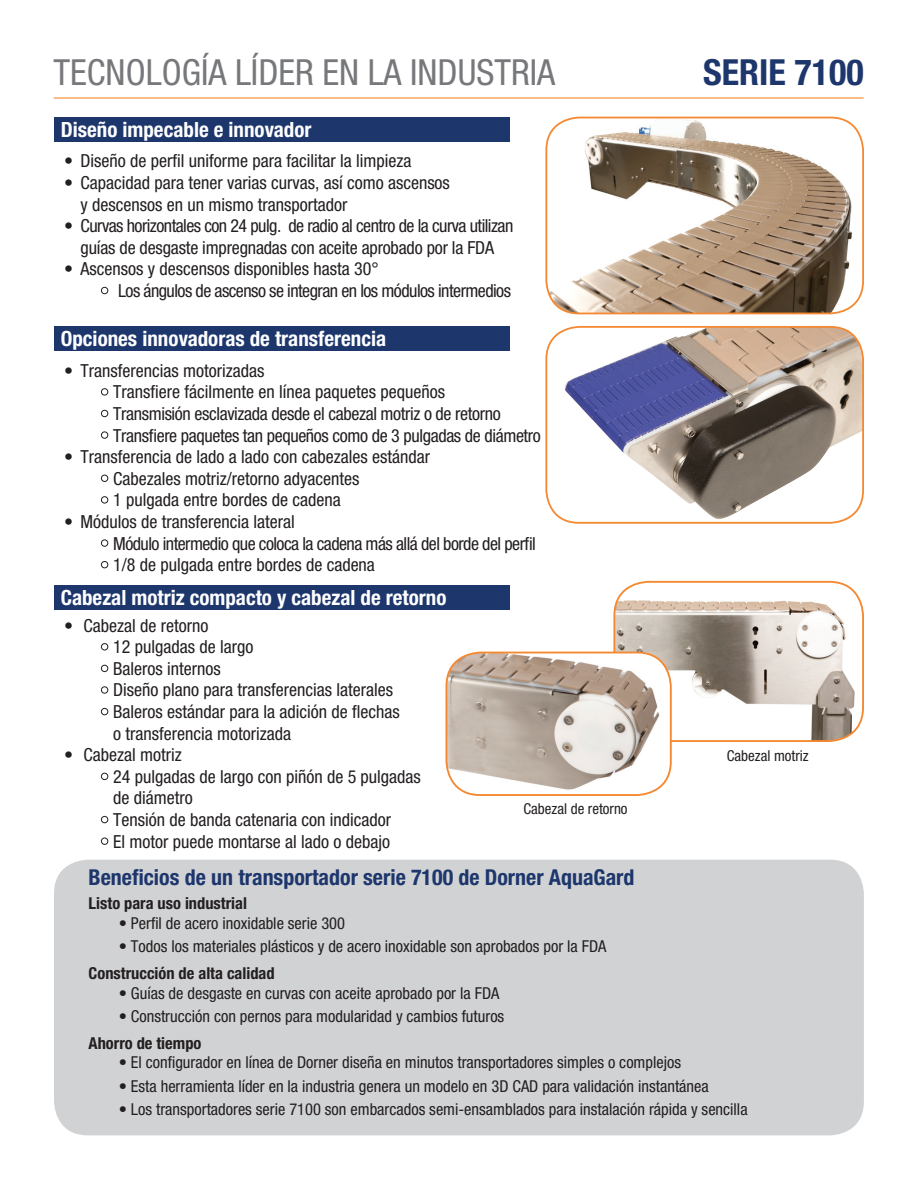
<style>
.page{position:relative;width:918px;height:1188px;background:#fff}
.page>*{position:absolute;margin:0;border:0;box-sizing:border-box;transform-origin:0 0}
.t1{font:condensed 36px "Helvetica Neue";color:#76787b}
.t2{font:700 condensed 36px "Helvetica Neue";color:#1d366c}
.t3{font:700 condensed 21.9px "Helvetica Neue LT Std";color:#1d366c}
.t4{font:700 condensed 21px "Helvetica Neue LT Std";color:#fff}
.t5{font:condensed 18px/21.6px "Helvetica Neue";color:#231f20}
.t6{font:condensed 18px/21.6px "Helvetica Neue";letter-spacing:-.03em;color:#231f20;text-align:center}
.t7{font:condensed 18px "Helvetica Neue";letter-spacing:-.02em;color:#231f20}
.t8{font:condensed 16.5px "Helvetica Neue";color:#231f20}
.t9{font:700 condensed 16.5px "Helvetica Neue LT Std";color:#231f20}
.t10{font:condensed 15px "Helvetica Neue";color:#231f20}
.s1{color:#fff}
</style>
<div class="page">
<div style="left:54px;top:860px;width:810px;height:275px;background:#d1d2d4;border-radius:34px"></div>
<div style="left:54px;top:326px;width:456px;height:25px;background:#1d366c"></div>
<div style="left:101px;top:388px;width:7px;height:7px;border:1px solid #231f20;border-radius:50%"></div>
<div style="left:101px;top:410px;width:7px;height:7px;border:1px solid #231f20;border-radius:50%"></div>
<div style="left:101px;top:432px;width:7px;height:7px;border:1px solid #231f20;border-radius:50%"></div>
<div style="left:101px;top:475px;width:7px;height:7px;border:1px solid #231f20;border-radius:50%"></div>
<div style="left:101px;top:496px;width:7px;height:7px;border:1px solid #231f20;border-radius:50%"></div>
<div style="left:101px;top:540px;width:7px;height:7px;border:1px solid #231f20;border-radius:50%"></div>
<div style="left:101px;top:561px;width:7px;height:7px;border:1px solid #231f20;border-radius:50%"></div>
<div style="left:54px;top:117px;width:456px;height:25px;background:#1d366c"></div>
<div style="left:101px;top:287px;width:7px;height:7px;border:1px solid #231f20;border-radius:50%"></div>
<img style="left:548px;top:118px;width:315px;height:195px">
<div style="left:545px;top:117px;width:319px;height:197px;border:2px solid #f58932;border-radius:33px"></div>
<div style="left:54px;top:585px;width:456px;height:25px;background:#1d366c"></div>
<div style="left:101px;top:643px;width:7px;height:7px;border:1px solid #231f20;border-radius:50%"></div>
<div style="left:101px;top:665px;width:7px;height:7px;border:1px solid #231f20;border-radius:50%"></div>
<div style="left:101px;top:686px;width:7px;height:8px;border:1px solid #231f20;border-radius:50%"></div>
<div style="left:101px;top:708px;width:7px;height:7px;border:1px solid #231f20;border-radius:50%"></div>
<div style="left:101px;top:773px;width:7px;height:7px;border:1px solid #231f20;border-radius:50%"></div>
<div style="left:101px;top:816px;width:7px;height:7px;border:1px solid #231f20;border-radius:50%"></div>
<div style="left:101px;top:838px;width:7px;height:7px;border:1px solid #231f20;border-radius:50%"></div>
<img style="left:614px;top:582px;width:249px;height:159px">
<div style="left:613px;top:581px;width:251px;height:161px;border:2px solid #f58932;border-radius:34px"></div>
<img style="left:546px;top:327px;width:317px;height:196px">
<div style="left:545px;top:326px;width:319px;height:198px;border:2px solid #f58932;border-radius:33px"></div>
<img style="left:446px;top:653px;width:225px;height:142px">
<div style="left:446px;top:652px;width:226px;height:144px;border:2px solid #f58932;border-radius:34px"></div>
<hr style="left:54px;top:97px;width:810px;height:2px;background:#f58932">
<p class="t1" style="left:54px;top:52px;width:503px">TECNOLOGÍA LÍDER EN LA INDUSTRIA</p>
<p class="t2" style="left:703px;top:50px;width:162px">SERIE 7100</p>
<p class="t4" style="left:61px;top:116px;width:252px">Diseño impecable e innovador</p>
<p class="t5" style="left:64px;top:150px;width:349px">• Diseño de perfil uniforme para facilitar la limpieza</p>
<p class="t5" style="left:81px;top:172px;width:371px;text-indent:-16px">• Capacidad para tener varias curvas, así como ascensos y descensos en un mismo transportador</p>
<p class="t6" style="left:64px;top:215px;width:451px">• Curvas horizontales con 24 pulg. de radio al centro de la curva utilizan guías de desgaste impregnadas con aceite aprobado por la FDA</p>
<p class="t5" style="left:64px;top:258px;width:316px">• Ascensos y descensos disponibles hasta 30°</p>
<p class="t6" style="left:100px;top:280px;width:412px"><span class="s1">•</span> Los ángulos de ascenso se integran en los módulos intermedios</p>
<p class="t4" style="left:61px;top:326px;width:327px">Opciones innovadoras de transferencia</p>
<p class="t5" style="left:64px;top:359px;width:202px">• Transferencias motorizadas</p>
<p class="t5" style="left:100px;top:381px;width:346px"><span class="s1">•</span> Transfiere fácilmente en línea paquetes pequeños</p>
<p class="t7" style="left:100px;top:403px;width:402px"><span class="s1">•</span> Transmisión esclavizada desde el cabezal motriz o de retorno</p>
<p class="t7" style="left:100px;top:425px;width:442px"><span class="s1">•</span> Transfiere paquetes tan pequeños como de 3 pulgadas de diámetro</p>
<p class="t5" style="left:64px;top:446px;width:367px">• Transferencia de lado a lado con cabezales estándar</p>
<p class="t5" style="left:100px;top:467px;width:261px"><span class="s1">•</span> Cabezales motriz/retorno adyacentes</p>
<p class="t5" style="left:100px;top:489px;width:242px"><span class="s1">•</span> 1 pulgada entre bordes de cadena</p>
<p class="t5" style="left:64px;top:511px;width:232px">• Módulos de transferencia lateral</p>
<p class="t6" style="left:100px;top:532px;width:437px"><span class="s1">•</span> Módulo intermedio que coloca la cadena más allá del borde del perfil</p>
<p class="t5" style="left:100px;top:554px;width:276px"><span class="s1">•</span> 1/8 de pulgada entre bordes de cadena</p>
<p class="t4" style="left:61px;top:585px;width:387px">Cabezal motriz compacto y cabezal de retorno</p>
<p class="t5" style="left:64px;top:614px;width:146px">• Cabezal de retorno</p>
<p class="t5" style="left:100px;top:636px;width:155px"><span class="s1">•</span> 12 pulgadas de largo</p>
<p class="t5" style="left:100px;top:658px;width:122px"><span class="s1">•</span> Baleros internos</p>
<p class="t5" style="left:100px;top:679px;width:294px"><span class="s1">•</span> Diseño plano para transferencias laterales</p>
<p class="t5" style="left:113px;top:701px;width:288px;text-indent:-13px"><span class="s1">•</span> Baleros estándar para la adición de flechas o transferencia motorizada</p>
<p class="t5" style="left:64px;top:744px;width:119px">• Cabezal motriz</p>
<p class="t5" style="left:113px;top:766px;width:309px;text-indent:-13px"><span class="s1">•</span> 24 pulgadas de largo con piñón de 5 pulgadas de diámetro</p>
<p class="t5" style="left:100px;top:809px;width:292px"><span class="s1">•</span> Tensión de banda catenaria con indicador</p>
<p class="t5" style="left:100px;top:830px;width:291px"><span class="s1">•</span> El motor puede montarse al lado o debajo</p>
<p class="t10" style="left:524px;top:800px;width:106px">Cabezal de retorno</p>
<p class="t10" style="left:727px;top:747px;width:83px">Cabezal motriz</p>
<p class="t3" style="left:89px;top:864px;width:547px">Beneficios de un transportador serie 7100 de Dorner AquaGard</p>
<p class="t9" style="left:89px;top:893px;width:160px">Listo para uso industrial</p>
<p class="t8" style="left:119px;top:913px;width:228px">• Perfil de acero inoxidable serie 300</p>
<p class="t8" style="left:119px;top:937px;width:489px">• Todos los materiales plásticos y de acero inoxidable son aprobados por la FDA</p>
<p class="t9" style="left:89px;top:963px;width:188px">Construcción de alta calidad</p>
<p class="t8" style="left:119px;top:983px;width:382px">• Guías de desgaste en curvas con aceite aprobado por la FDA</p>
<p class="t8" style="left:119px;top:1006px;width:387px">• Construcción con pernos para modularidad y cambios futuros</p>
<p class="t9" style="left:89px;top:1033px;width:114px">Ahorro de tiempo</p>
<p class="t8" style="left:119px;top:1053px;width:564px">• El configurador en línea de Dorner diseña en minutos transportadores simples o complejos</p>
<p class="t8" style="left:119px;top:1076px;width:592px">• Esta herramienta líder en la industria genera un modelo en 3D CAD para validación instantánea</p>
<p class="t8" style="left:119px;top:1099px;width:630px">• Los transportadores serie 7100 son embarcados semi-ensamblados para instalación rápida y sencilla</p>
</div>
